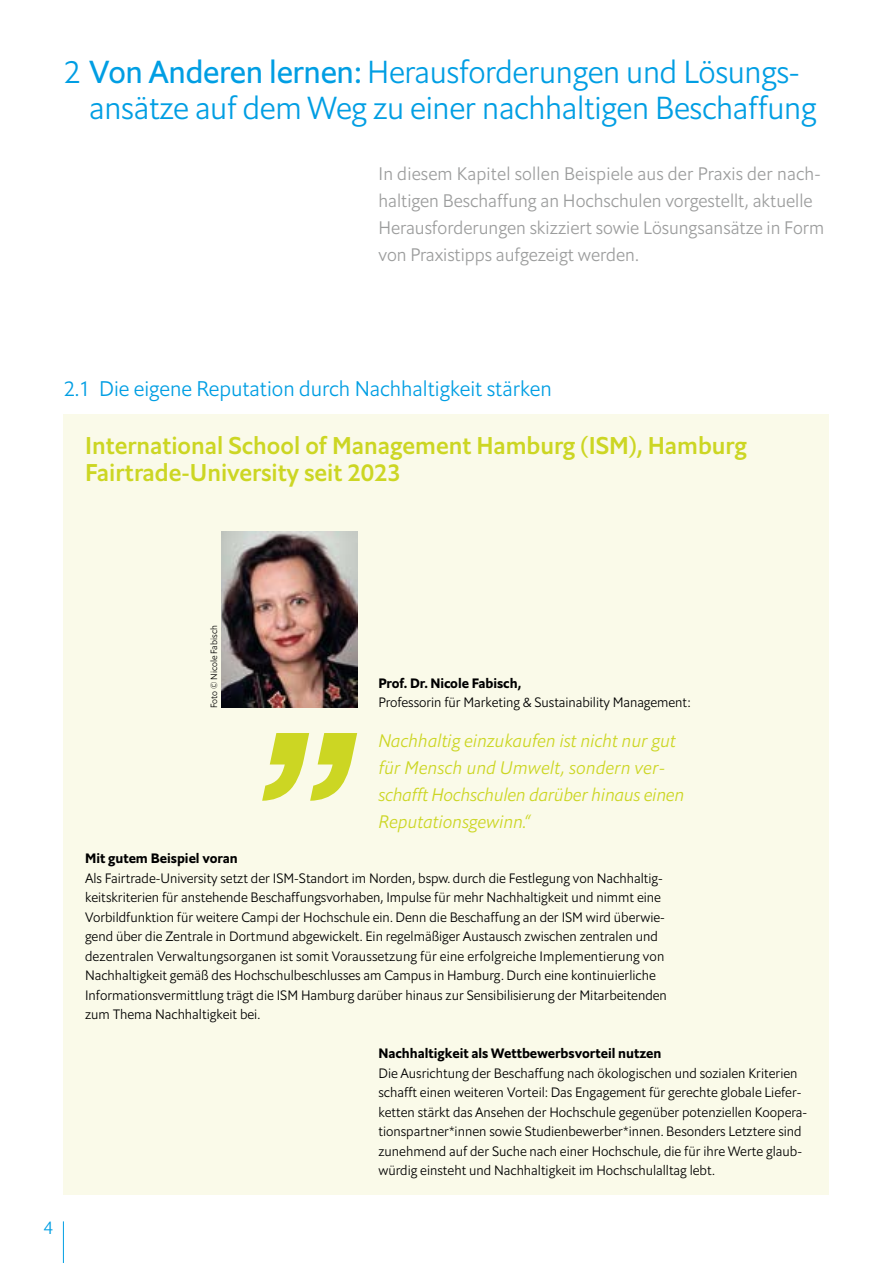
<style>
.page{position:relative;width:893px;height:1263px;background:#fff}
.page>*{position:absolute;margin:0;border:0;box-sizing:border-box;transform-origin:0 0}
.t1{font:300 31.5px/36px "Halifax";letter-spacing:-.01em;color:#009ee3}
.t2{font:500 24px/27px "Halifax";color:#ccd623}
.t3{font:300 21px "Halifax";color:#009ee3}
.t4{font:300 18px/27px "Halifax";color:#9c9d9d}
.t5{font:italic 300 18px/27px "Halifax";color:#ccd623}
.t6{font:300 18px "Halifax";color:#009ee3}
.t7{font:300 13.5px/19.5px "Halifax";color:#000}
.t8{font:700 13.5px "Halifax";color:#000}
.t9{font:300 9px "Halifax";color:#000}
.s1{font-weight:400}
</style>
<div class="page">
<div style="left:64px;top:415px;width:765px;height:780px;background:#fafae9"></div>
<img style="left:221px;top:532px;width:136px;height:175px">
<svg style="left:262px;top:733px;width:95px;height:68px"></svg>
<hr style="left:63px;top:1221px;width:1px;height:42px;background:#009ee3">
<h1 class="t1" style="left:89px;top:54px;width:729px;text-indent:-26px">2 <span class="s1">Von Anderen lernen:</span> Herausforderungen und Lösungs&shy;ansätze auf dem Weg zu einer nachhaltigen Beschaffung</h1>
<h3 class="t4" style="left:378px;top:160px;width:447px">In diesem Kapitel sollen Beispiele aus der Praxis der nach&shy;haltigen Beschaffung an Hochschulen vorgestellt, aktuelle Herausforderungen skizziert sowie Lösungsansätze in Form von Praxistipps aufgezeigt werden.</h3>
<h3 class="t3" style="left:64px;top:375px;width:489px">2.1 Die eigene Reputation durch Nachhaltigkeit stärken</h3>
<h2 class="t2" style="left:85px;top:432px;width:663px">International School of Management Hamburg (ISM), Hamburg<br>Fairtrade-University seit 2023</h2>
<h3 class="t6" style="left:44px;top:1216px;width:11px">4</h3>
<p class="t9" style="left:208px;top:708px;width:84px;rotate:-90deg">Foto © Nicole Fabisch</p>
<p class="t8" style="left:378px;top:674px;width:144px">Prof. Dr. Nicole Fabisch,</p>
<p class="t7" style="left:378px;top:693px;width:313px">Professorin für Marketing &amp; Sustainability Management:</p>
<h3 class="t5" style="left:378px;top:727px;width:307px">Nachhaltig einzukaufen ist nicht nur gut für Mensch und Umwelt, sondern ver&shy;schafft Hochschulen darüber hinaus einen Reputationsgewinn.“</h3>
<p class="t8" style="left:85px;top:850px;width:154px">Mit gutem Beispiel voran</p>
<p class="t7" style="left:85px;top:868px;width:583px">Als Fairtrade-University setzt der ISM-Standort im Norden, bspw. durch die Festlegung von Nachhaltig&shy;keitskriterien für anstehende Beschaffungsvorhaben, Impulse für mehr Nachhaltigkeit und nimmt eine Vorbildfunktion für weitere Campi der Hochschule ein. Denn die Beschaffung an der ISM wird überwie&shy;gend über die Zentrale in Dortmund abgewickelt. Ein regelmäßiger Austausch zwischen zentralen und dezentralen Verwaltungsorganen ist somit Voraussetzung für eine erfolgreiche Implementierung von Nachhaltigkeit gemäß des Hochschulbeschlusses am Campus in Hamburg. Durch eine kontinuierliche Informationsvermittlung trägt die ISM Hamburg darüber hinaus zur Sensibilisierung der Mitarbeitenden zum Thema Nachhaltigkeit bei.</p>
<p class="t8" style="left:378px;top:1045px;width:284px">Nachhaltigkeit als Wettbewerbsvorteil nutzen</p>
<p class="t7" style="left:378px;top:1063px;width:430px">Die Ausrichtung der Beschaffung nach ökologischen und sozialen Kriterien schafft einen weiteren Vorteil: Das Engagement für gerechte globale Liefer&shy;ketten stärkt das Ansehen der Hochschule gegenüber potenziellen Koopera&shy;tionspartner*innen sowie Studienbewerber*innen. Besonders Letztere sind zunehmend auf der Suche nach einer Hochschule, die für ihre Werte glaub&shy;würdig einsteht und Nachhaltigkeit im Hochschulalltag lebt.</p>
</div>
